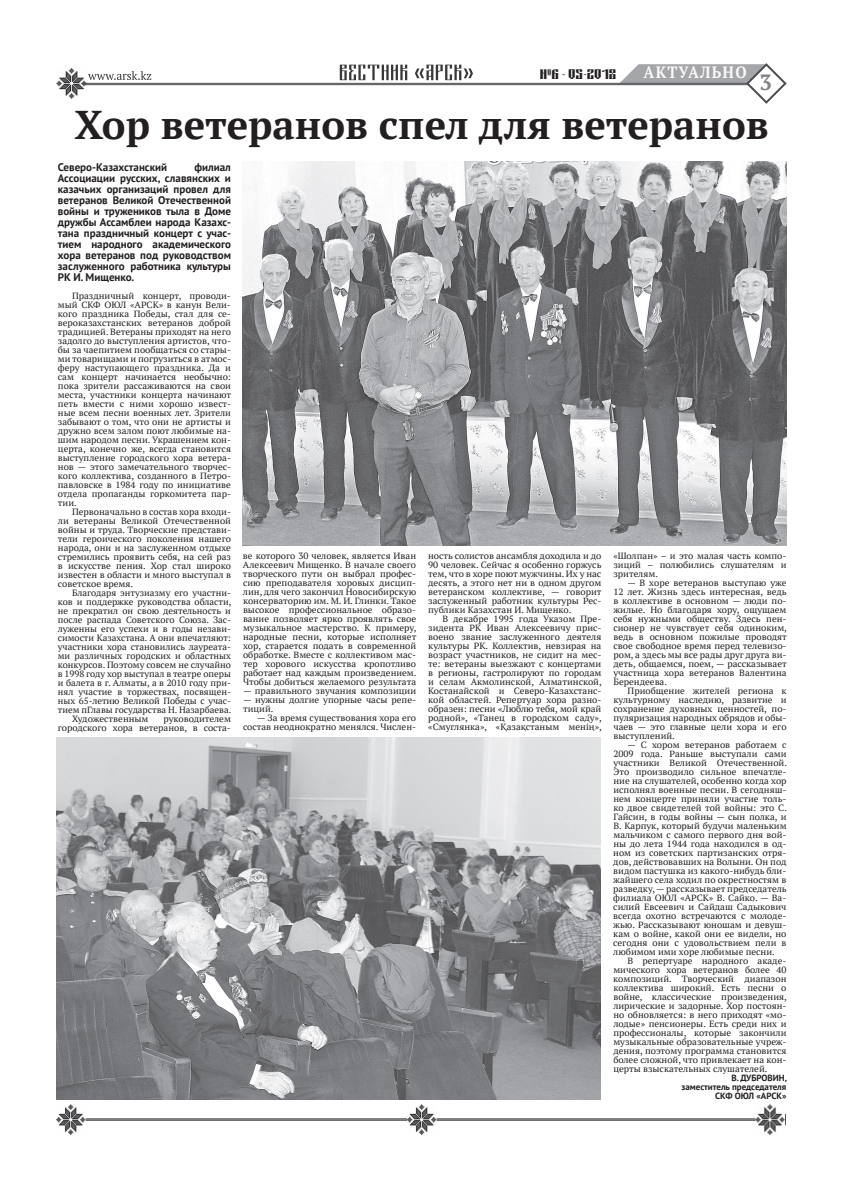
<style>
.page{position:relative;width:842px;height:1191px;background:#fff}
.page>*{position:absolute;margin:0;border:0;box-sizing:border-box;transform-origin:0 0}
.t1{font:700 40px "PT Serif";color:#231f20}
.t2{font:700 22px "PT Serif";color:#808285}
.t3{font:700 16.4px "PT Serif";letter-spacing:.08em;color:#fafafa;scale:.92 1}
.t4{font:700 14px "Tsarevich";color:#231f20}
.t5{font:700 11px/11px "PT Sans";color:#231f20;text-align:justify}
.t6{font:9px/9px "PT Serif";color:#231f20;scale:1.05 1}
.t7{font:9px "PT Serif";color:#231f20}
.t8{font:700 9px/9px "PT Sans";color:#231f20;text-align:right}
</style>
<div class="page">
<svg style="left:88px;top:71px;width:63px;height:9px"></svg>
<img style="left:57px;top:69px;width:30px;height:30px">
<svg style="left:340px;top:65px;width:67px;height:15px"></svg>
<svg style="left:415px;top:65px;width:58px;height:15px"></svg>
<hr style="left:82px;top:83px;width:695px;height:1px;background:#4b4c4d">
<hr style="left:82px;top:84px;width:695px;height:1px;background:#4b4c4d">
<svg style="left:620px;top:63px;width:167px;height:41px"></svg>
<img style="left:57px;top:1104px;width:729px;height:30px">
<img style="left:243px;top:162px;width:543px;height:383px">
<img style="left:57px;top:737px;width:543px;height:362px">
<h3 class="t4" style="left:540px;top:67px;width:78px">№6 - 05-2018</h3>
<h3 class="t3" style="left:643px;top:61px;width:114px">Актуально</h3>
<h2 class="t2" style="left:759px;top:67px;width:14px">3</h2>
<h1 class="t1" style="left:74px;top:98px;width:696px">Хор ветеранов спел для ветеранов</h1>
<p class="t5" style="left:58px;top:161px;width:111px">Северо-Казахстанский</p>
<p class="t5" style="left:58px;top:161px;width:175px;text-indent:137px">филиал Ассоциации русских, славянских и казачьих организаций провел для ветеранов Великой Отечественной войны и тружеников тыла в Доме дружбы Ассамблеи народа Казахс&shy;тана праздничный концерт с учас&shy;тием народного академического хора ветеранов под руководством заслуженного работника культуры РК И. Мищенко.</p>
<p class="t6" style="left:58px;top:291px;width:167px;text-indent:14px">Праздничный концерт, проводи&shy;мый СКФ ОЮЛ «АРСК» в канун Вели&shy;кого праздника Победы, стал для се&shy;вероказахстанских ветеранов доброй традицией. Ветераны приходят на него задолго до выступления артистов, что&shy;бы за чаепитием пообщаться со стары&shy;ми товарищами и погрузиться в атмос&shy;феру наступающего праздника. Да и сам концерт начинается необычно: пока зрители рассаживаются на свои места, участники концерта начинают петь вмести с ними хорошо извест&shy;ные всем песни военных лет. Зрители забывают о том, что они не артисты и дружно всем залом поют любимые на&shy;шим народом песни. Украшением кон&shy;церта, конечно же, всегда становится выступление городского хора ветера&shy;нов — этого замечательного творчес&shy;кого коллектива, созданного в Петро&shy;павловске в 1984 году по инициативе отдела пропаганды горкомитета пар&shy;тии.</p>
<p class="t6" style="left:58px;top:507px;width:166px;text-indent:14px">Первоначально в состав хора входи&shy;ли ветераны Великой Отечественной войны и труда. Творческие представи&shy;тели героического поколения нашего народа, они и на заслуженном отдыхе стремились проявить себя, на сей раз в искусстве пения. Хор стал широко известен в области и много выступал в советское время.</p>
<p class="t7" style="left:72px;top:587px;width:159px">Благодаря энтузиазму его участни-</p>
<p class="t7" style="left:58px;top:596px;width:175px">ков и поддержке руководства области,</p>
<p class="t7" style="left:58px;top:605px;width:175px">не прекратил он свою деятельность и</p>
<p class="t7" style="left:58px;top:614px;width:173px">после распада Советского Союза. Зас-</p>
<p class="t7" style="left:58px;top:623px;width:173px">луженны его успехи и в годы незави-</p>
<p class="t7" style="left:58px;top:632px;width:175px">симости Казахстана. А они впечатляют:</p>
<p class="t7" style="left:58px;top:641px;width:173px">участники хора становились лауреата-</p>
<p class="t7" style="left:58px;top:650px;width:175px">ми различных городских и областных</p>
<p class="t7" style="left:58px;top:659px;width:175px">конкурсов. Поэтому совсем не случайно</p>
<p class="t7" style="left:58px;top:668px;width:175px">в 1998 году хор выступал в театре оперы</p>
<p class="t7" style="left:58px;top:677px;width:173px">и балета в г. Алматы, а в 2010 году при-</p>
<p class="t7" style="left:58px;top:686px;width:173px">нял участие в торжествах, посвящен-</p>
<p class="t7" style="left:58px;top:695px;width:173px">ных 65-летию Великой Победы с учас-</p>
<p class="t7" style="left:58px;top:704px;width:175px">тием пГлавы государства Н. Назарбаева.</p>
<p class="t6" style="left:72px;top:714px;width:74px">Художественным</p>
<p class="t6" style="left:58px;top:714px;width:166px;text-align:right">руководителем<br>городского хора ветеранов, в соста-</p>
<p class="t6" style="left:243px;top:551px;width:167px">ве которого 30 человек, является Иван Алексеевич Мищенко. В начале своего творческого пути он выбрал профес&shy;сию преподавателя хоровых дисцип&shy;лин, для чего закончил Новосибирскую консерваторию им. М. И. Глинки. Такое высокое профессиональное образо&shy;вание позволяет ярко проявлять свое музыкальное мастерство. К примеру, народные песни, которые исполняет хор, старается подать в современной обработке. Вместе с коллективом мас&shy;тер хорового искусства кропотливо работает над каждым произведением.<br>Чтобы добиться желаемого результата</p>
<p class="t6" style="left:243px;top:686px;width:166px">— правильного звучания композиции</p>
<p class="t6" style="left:243px;top:695px;width:165px">— нужны долгие упорные часы репе&shy;тиций.</p>
<p class="t6" style="left:243px;top:713px;width:166px;text-align:right">— За время существования хора его состав неоднократно менялся. Числен-</p>
<p class="t6" style="left:428px;top:551px;width:167px">ность солистов ансамбля доходила и до 90 человек. Сейчас я особенно горжусь тем, что в хоре поют мужчины. Их у нас десять, а этого нет ни в одном другом ветеранском коллективе, — говорит заслуженный работник культуры Рес&shy;публики Казахстан И. Мищенко.</p>
<p class="t6" style="left:428px;top:614px;width:167px;text-indent:14px">В декабре 1995 года Указом Пре&shy;зидента РК Иван Алексеевичу прис&shy;воено звание заслуженного деятеля культуры РК. Коллектив, невзирая на возраст участников, не сидит на мес&shy;те: ветераны выезжают с концертами в регионы, гастролируют по городам и селам Акмолинской, Алматинской, Костанайской и Северо-Казахстанс&shy;кой областей. Репертуар хора разно&shy;образен: песни «Люблю тебя, мой край родной», «Танец в городском саду», «Смуглянка», «Қазақстаным менің»,</p>
<p class="t6" style="left:613px;top:551px;width:166px">«Шолпан» – и это малая часть компо&shy;зиций – полюбились слушателям и зрителям.</p>
<p class="t6" style="left:613px;top:578px;width:167px;text-indent:14px">— В хоре ветеранов выступаю уже 12 лет. Жизнь здесь интересная, ведь в коллективе в основном — люди по&shy;жилые. Но благодаря хору, ощущаем себя нужными обществу. Здесь пен&shy;сионер не чувствует себя одиноким, ведь в основном пожилые проводят свое свободное время перед телевизо&shy;ром, а здесь мы все рады друг друга ви&shy;деть, общаемся, поем, — рассказывает участница хора ветеранов Валентина Берендеева.</p>
<p class="t6" style="left:613px;top:686px;width:166px;text-indent:14px">Приобщение жителей региона к культурному наследию, развитие и сохранение духовных ценностей, по&shy;пуляризация народных обрядов и обы&shy;чаев — это главные цели хора и его выступлений.</p>
<p class="t6" style="left:613px;top:740px;width:167px;text-indent:14px">— С хором ветеранов работаем с 2009 года. Раньше выступали сами участники Великой Отечественной.<br>Это производило сильное впечатле&shy;ние на слушателей, особенно когда хор исполнял военные песни. В сегодняш&shy;нем концерте приняли участие толь&shy;ко двое свидетелей той войны: это С.<br>Гайсин, в годы войны — сын полка, и В. Карпук, который будучи маленьким мальчиком с самого первого дня вой&shy;ны до лета 1944 года находился в од&shy;ном из советских партизанских отря&shy;дов, действовавших на Волыни. Он под видом пастушка из какого-нибудь бли&shy;жайшего села ходил по окрестностям в разведку, — рассказывает председатель филиала ОЮЛ «АРСК» В. Сайко. — Ва&shy;силий Евсеевич и Сайдаш Садыкович всегда охотно встречаются с молоде&shy;жью. Рассказывают юношам и девуш&shy;кам о войне, какой они ее видели, но сегодня они с удовольствием пели в любимом ими хоре любимые песни.</p>
<p class="t6" style="left:613px;top:956px;width:167px;text-indent:14px">В репертуаре народного акаде&shy;мического хора ветеранов более 40 композиций. Творческий диапазон коллектива широкий. Есть песни о войне, классические произведения, лирические и задорные. Хор постоян&shy;но обновляется: в него приходят «мо&shy;лодые» пенсионеры. Есть среди них и профессионалы, которые закончили музыкальные образовательные учреж&shy;дения, поэтому программа становится более сложной, что привлекает на кон&shy;церты взыскательных слушателей.</p>
<p class="t8" style="left:681px;top:1073px;width:107px">В. ДУБРОВИН, заместитель председателя<br>СКФ ОЮЛ «АРСК»</p>
</div>
